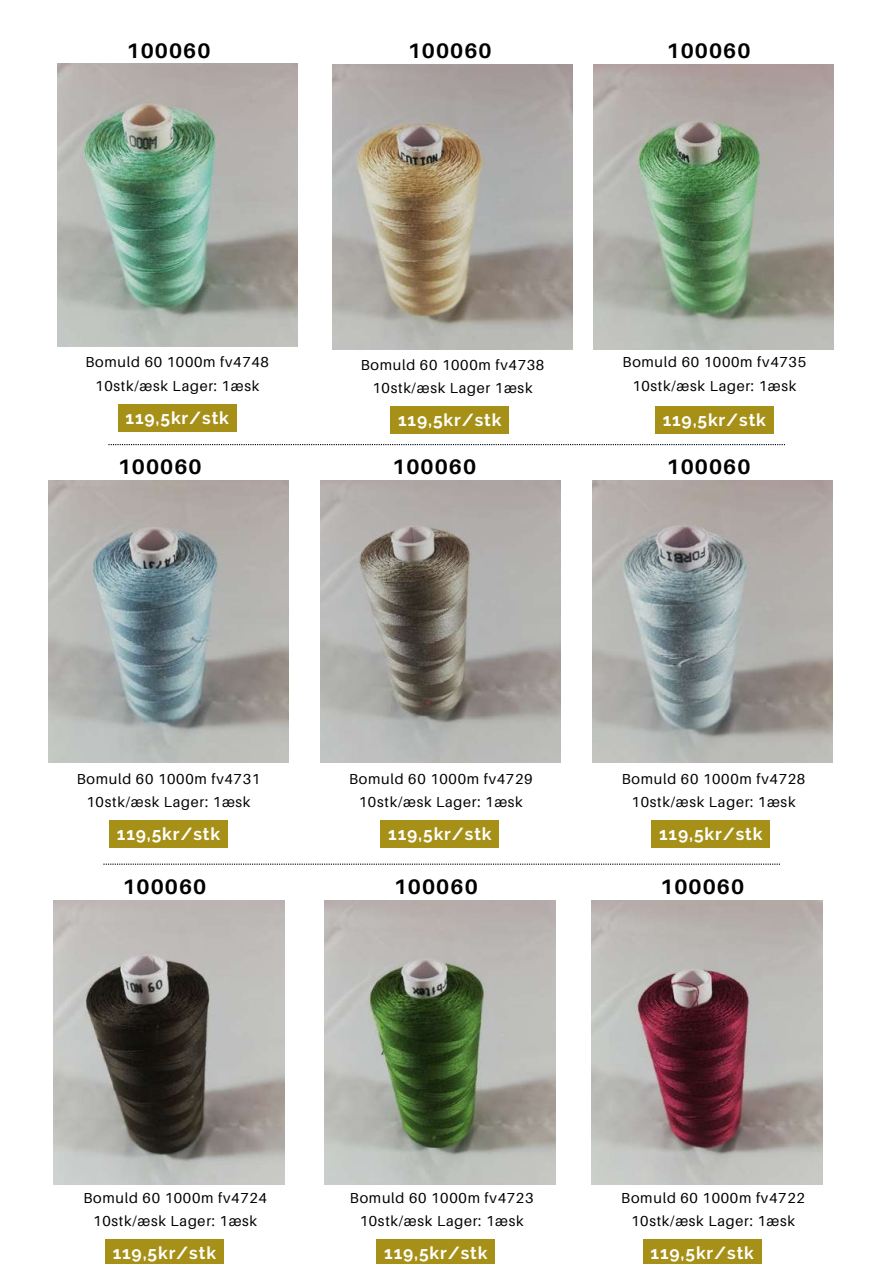
<style>
.page{position:relative;width:893px;height:1264px;background:#fff}
.page>*{position:absolute;margin:0;border:0;box-sizing:border-box;transform-origin:0 0}
.t1{font:700 21px "Aileron";letter-spacing:.05em;color:#000}
.t2{font:700 17.4px "Raleway";letter-spacing:.05em;color:#fff}
.t3{font:14.4px/23.7px "Aileron";letter-spacing:.05em;color:#000;text-align:center}
</style>
<div class="page">
<svg style="left:108px;top:444px;width:677px;height:1px"></svg>
<img style="left:49px;top:480px;width:240px;height:283px">
<img style="left:321px;top:480px;width:239px;height:283px">
<img style="left:592px;top:480px;width:240px;height:283px">
<img style="left:53px;top:900px;width:231px;height:284px">
<svg style="left:103px;top:863px;width:677px;height:1px"></svg>
<img style="left:58px;top:64px;width:239px;height:282px">
<img style="left:594px;top:65px;width:239px;height:284px">
<img style="left:333px;top:65px;width:239px;height:284px">
<img style="left:325px;top:900px;width:230px;height:284px">
<img style="left:591px;top:900px;width:231px;height:284px">
<div style="left:109px;top:820px;width:118px;height:28px;background:#a79017"></div>
<div style="left:381px;top:820px;width:118px;height:28px;background:#a79017"></div>
<div style="left:651px;top:820px;width:118px;height:28px;background:#a79017"></div>
<div style="left:105px;top:1239px;width:118px;height:24px;background:#a79017"></div>
<div style="left:118px;top:404px;width:118px;height:27px;background:#a79017"></div>
<div style="left:655px;top:406px;width:118px;height:28px;background:#a79017"></div>
<div style="left:390px;top:406px;width:119px;height:28px;background:#a79017"></div>
<div style="left:377px;top:1239px;width:118px;height:24px;background:#a79017"></div>
<div style="left:643px;top:1239px;width:118px;height:24px;background:#a79017"></div>
<h1 class="t1" style="left:126px;top:37px;width:85px">100060</h1>
<h1 class="t1" style="left:408px;top:37px;width:85px">100060</h1>
<h1 class="t1" style="left:666px;top:37px;width:85px">100060</h1>
<p class="t3" style="left:85px;top:350px;width:185px">Bomuld 60 1000m fv4748<br>10stk/æsk Lager: 1æsk</p>
<p class="t3" style="left:361px;top:352px;width:185px">Bomuld 60 1000m fv4738<br>10stk/æsk Lager 1æsk</p>
<p class="t3" style="left:622px;top:350px;width:185px">Bomuld 60 1000m fv4735<br>10stk/æsk Lager: 1æsk</p>
<p class="t2" style="left:126px;top:407px;width:105px">119,5kr/stk</p>
<p class="t2" style="left:398px;top:410px;width:105px">119,5kr/stk</p>
<p class="t2" style="left:662px;top:410px;width:105px">119,5kr/stk</p>
<h1 class="t1" style="left:118px;top:454px;width:85px">100060</h1>
<h1 class="t1" style="left:392px;top:454px;width:85px">100060</h1>
<h1 class="t1" style="left:666px;top:454px;width:85px">100060</h1>
<p class="t3" style="left:77px;top:766px;width:185px">Bomuld 60 1000m fv4731<br>10stk/æsk Lager: 1æsk</p>
<p class="t3" style="left:349px;top:766px;width:185px">Bomuld 60 1000m fv4729<br>10stk/æsk Lager: 1æsk</p>
<p class="t3" style="left:621px;top:766px;width:185px">Bomuld 60 1000m fv4728<br>10stk/æsk Lager: 1æsk</p>
<p class="t2" style="left:117px;top:823px;width:105px">119,5kr/stk</p>
<p class="t2" style="left:388px;top:823px;width:105px">119,5kr/stk</p>
<p class="t2" style="left:659px;top:823px;width:105px">119,5kr/stk</p>
<h1 class="t1" style="left:122px;top:873px;width:85px">100060</h1>
<h1 class="t1" style="left:394px;top:873px;width:85px">100060</h1>
<h1 class="t1" style="left:660px;top:873px;width:85px">100060</h1>
<p class="t3" style="left:83px;top:1185px;width:185px">Bomuld 60 1000m fv4724<br>10stk/æsk Lager: 1æsk</p>
<p class="t2" style="left:113px;top:1242px;width:105px">119,5kr/stk</p>
<p class="t3" style="left:350px;top:1185px;width:185px">Bomuld 60 1000m fv4723<br>10stk/æsk Lager: 1æsk</p>
<p class="t2" style="left:384px;top:1242px;width:105px">119,5kr/stk</p>
<p class="t3" style="left:621px;top:1185px;width:185px">Bomuld 60 1000m fv4722<br>10stk/æsk Lager: 1æsk</p>
<p class="t2" style="left:650px;top:1242px;width:105px">119,5kr/stk</p>
</div>
